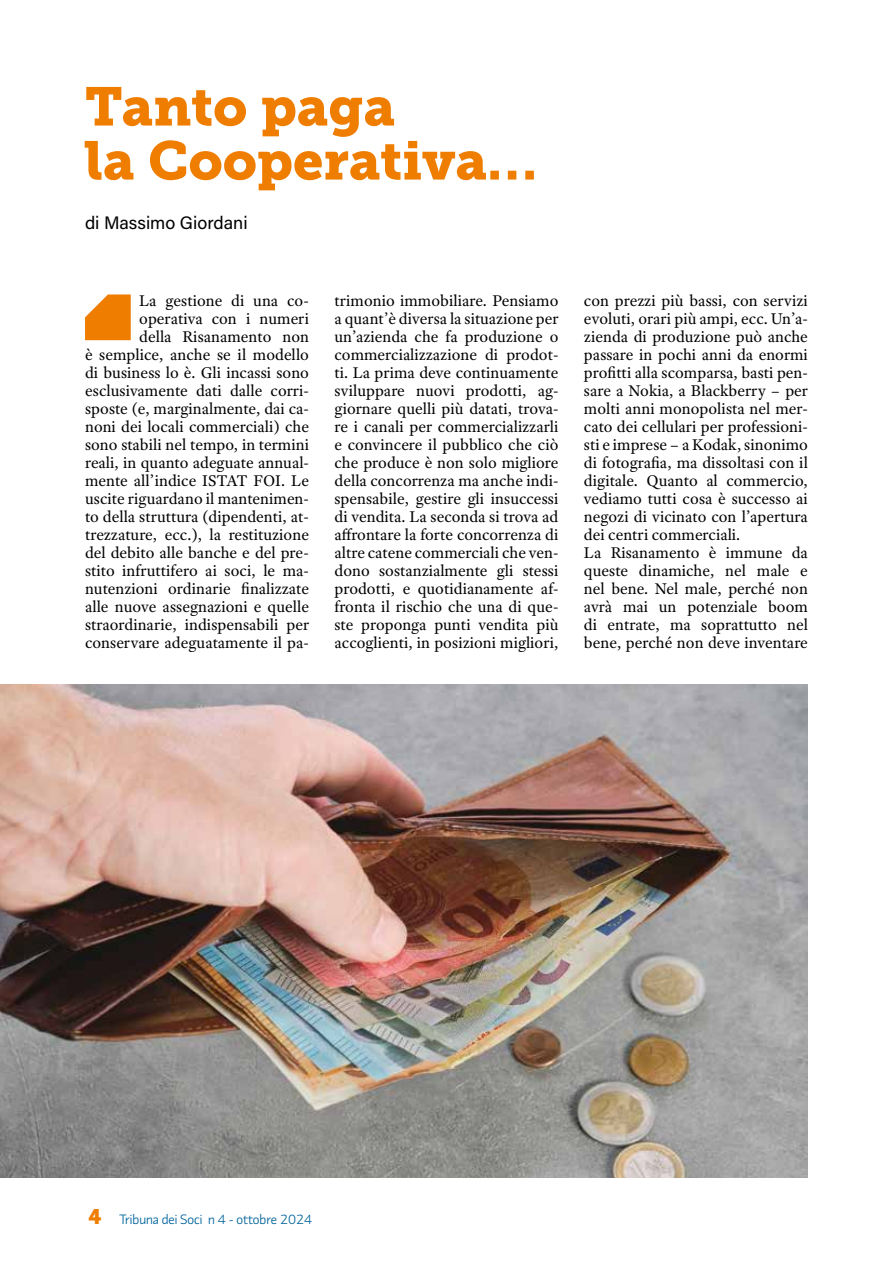
<style>
.page{position:relative;width:893px;height:1263px;background:#fff}
.page>*{position:absolute;margin:0;border:0;box-sizing:border-box;transform-origin:0 0}
.t1{font:54px/54px "Museo Slab 900";color:#ef7d00}
.t2{font:21px "Museo 900";color:#ef7d00}
.t3{font:18px "Acumin Pro";color:#000}
.t4{font:16.5px/18px "Adobe Text Pro";color:#000;text-align:right}
.t5{font:300 13.5px "Divenire";color:#00649c}
</style>
<div class="page">
<svg style="left:85px;top:294px;width:46px;height:46px"></svg>
<img style="left:0;top:685px;width:808px;height:493px">
<h1 class="t1" style="left:85px;top:80px;width:454px">Tanto paga<br>la Cooperativa…</h1>
<p class="t3" style="left:85px;top:210px;width:164px">di Massimo Giordani</p>
<p class="t4" style="left:85px;top:291px;width:225px">La gestione di una co&shy;operativa con i numeri<br>della Risanamento non<br>è semplice, anche se il modello di business lo è. Gli incassi sono esclusivamente dati dalle corri&shy;sposte (e, marginalmente, dai ca&shy;noni dei locali commerciali) che sono stabili nel tempo, in termini reali, in quanto adeguate annual&shy;mente all’indice ISTAT FOI. Le uscite riguardano il mantenimen&shy;to della struttura (dipendenti, at&shy;trezzature, ecc.), la restituzione del debito alle banche e del pre&shy;stito infruttifero ai soci, le ma&shy;nutenzioni ordinarie finalizzate alle nuove assegnazioni e quelle straordinarie, indispensabili per conservare adeguatamente il pa-</p>
<p class="t4" style="left:334px;top:291px;width:225px;text-align:justify">trimonio immobiliare. Pensiamo a quant’è diversa la situazione per un’azienda che fa produzione o commercializzazione di prodot&shy;ti. La prima deve continuamente sviluppare nuovi prodotti, ag&shy;giornare quelli più datati, trova&shy;re i canali per commercializzarli e convincere il pubblico che ciò che produce è non solo migliore della concorrenza ma anche indi&shy;spensabile, gestire gli insuccessi di vendita. La seconda si trova ad affrontare la forte concorrenza di altre catene commerciali che ven&shy;dono sostanzialmente gli stessi prodotti, e quotidianamente af&shy;fronta il rischio che una di que&shy;ste proponga punti vendita più accoglienti, in posizioni migliori,</p>
<p class="t4" style="left:584px;top:291px;width:225px;text-align:left">con prezzi più bassi, con servizi evoluti, orari più ampi, ecc. Un’a&shy;zienda di produzione può anche passare in pochi anni da enormi profitti alla scomparsa, basti pen&shy;sare a Nokia, a Blackberry – per molti anni monopolista nel mer&shy;cato dei cellulari per professioni&shy;sti e imprese – a Kodak, sinonimo di fotografia, ma dissoltasi con il digitale. Quanto al commercio, vediamo tutti cosa è successo ai negozi di vicinato con l’apertura dei centri commerciali.<br>La Risanamento è immune da queste dinamiche, nel male e nel bene. Nel male, perché non avrà mai un potenziale boom di entrate, ma soprattutto nel bene, perché non deve inventare</p>
<p class="t2" style="left:89px;top:1205px;width:14px">4</p>
<p class="t5" style="left:120px;top:1209px;width:194px">Tribuna dei Soci n 4 - ottobre 2024</p>
</div>
